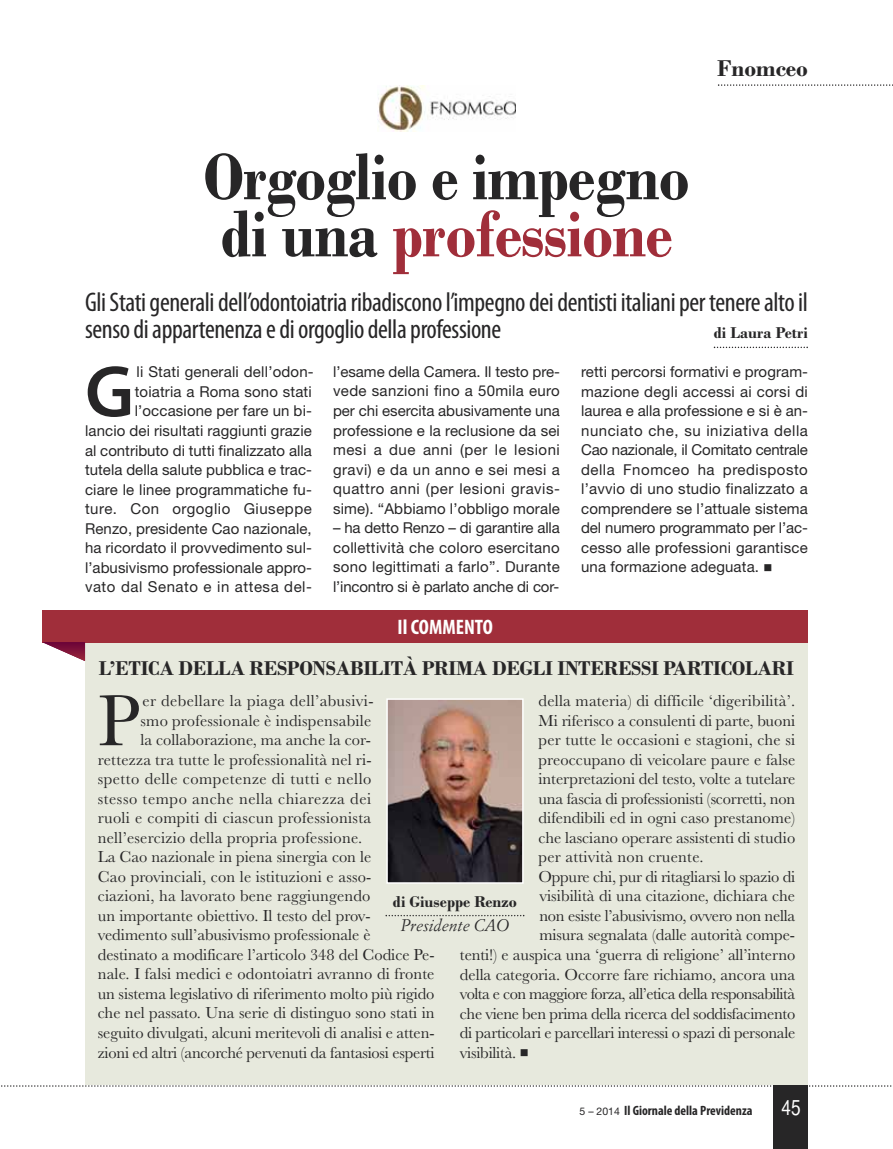
<style>
.page{position:relative;width:893px;height:1149px;background:#fff}
.page>*{position:absolute;margin:0;border:0;box-sizing:border-box;transform-origin:0 0}
.t1{font:74.85px "Baskerville";color:#272627}
.t2{font:600 73.65px "Myriad Pro";color:#272627}
.t3{font:700 69.3px/57px "Bodoni";letter-spacing:-.015em;color:#272627;scale:.91 1}
.t4{font:condensed 27px/27px "Myriad Pro";letter-spacing:-.015em;color:#272627}
.t5{font:700 24px "Bodoni";color:#272627}
.t6{font:700 21px/41.2px "Bodoni";letter-spacing:-.015em;color:#272627;text-align:center}
.t7{font:21px "Helvetica CY Plain";color:#fff}
.t8{font:16.5px "Baskerville";color:#272627}
.t9{font:16.5px "Baskerville";letter-spacing:-.03em;color:#272627}
.t10{font:16.5px "Baskerville";letter-spacing:-.02em;color:#272627}
.t11{font:700 16.5px/24px "Bodoni";color:#272627;text-align:center}
.t12{font:16.5px "Baskerville";letter-spacing:.02em;color:#272627}
.t13{font:16.5px "Baskerville";letter-spacing:.03em;color:#272627}
.t14{font:16.5px "Baskerville";letter-spacing:.035em;color:#272627}
.t15{font:16.5px "Baskerville";letter-spacing:.025em;color:#272627}
.t16{font:15px/19.5px "Helvetica Neue";letter-spacing:.01em;color:#272627;text-align:justify}
.t17{font:700 condensed 13.5px "Myriad Pro";color:#272627}
.s1{color:#a02e3a}
.s2{font-family:"Myriad Pro";font-stretch:condensed;color:#fff}
.s3{font-family:"Simoncini Garamond";font-weight:400;font-style:italic}
.s4{font-family:"Helvetica Neue";font-weight:400;font-stretch:normal;font-size:10.5px}
</style>
<div class="page">
<div style="left:774px;top:1084px;width:34px;height:64px;background:#272627"></div>
<svg style="left:1px;top:1084px;width:891px;height:2px"></svg>
<svg style="left:718px;top:84px;width:175px;height:2px"></svg>
<svg style="left:714px;top:346px;width:94px;height:2px"></svg>
<div style="left:85px;top:622px;width:723px;height:462px;background:#e7e9dd"></div>
<div style="left:43px;top:610px;width:765px;height:32px;background:#a02e3a"></div>
<svg style="left:43px;top:642px;width:42px;height:19px"></svg>
<img style="left:389px;top:701px;width:132px;height:179px">
<div style="left:386px;top:698px;width:138px;height:185px;border:2px solid #fff"></div>
<svg style="left:385px;top:914px;width:139px;height:2px"></svg>
<img style="left:378px;top:85px;width:138px;height:46px">
<p class="t5" style="left:717px;top:60px;width:92px">Fnomceo</p>
<p class="t3" style="left:203px;top:156px;width:536px">Orgoglio e impegno di una <span class="s1">professione</span></p>
<p class="t4" style="left:85px;top:291px;width:724px">Gli Stati generali dell’odontoiatria ribadiscono l’impegno dei dentisti italiani per tenere alto il senso di appartenenza e di orgoglio della professione</p>
<p class="t11" style="left:714px;top:322px;width:96px">di Laura Petri</p>
<p class="t16" style="left:85px;top:364px;width:230px;text-align:right">li Stati generali dell’odon-<br>toiatria a Roma sono stati l’occasione per fare un bi-<br>lancio dei risultati raggiunti grazie al contributo di tutti finalizzato alla tutela della salute pubblica e trac&shy;ciare le linee programmatiche fu&shy;ture. Con orgoglio Giuseppe Renzo, presidente Cao nazionale, ha ricordato il provvedimento sul&shy;l’abusivismo professionale appro&shy;vato dal Senato e in attesa del-</p>
<p class="t16" style="left:333px;top:363px;width:228px">l’esame della Camera. Il testo pre&shy;vede sanzioni fino a 50mila euro per chi esercita abusivamente una professione e la reclusione da sei mesi a due anni (per le lesioni gravi) e da un anno e sei mesi a quattro anni (per lesioni gravis&shy;sime). “Abbiamo l’obbligo morale</p>
<p class="t2" style="left:85px;top:348px;width:51px">G</p>
<p class="t16" style="left:333px;top:519px;width:228px">– ha detto Renzo – di garantire alla collettività che coloro esercitano sono legittimati a farlo”. Durante l’incontro si è parlato anche di cor-</p>
<p class="t16" style="left:581px;top:363px;width:228px">retti percorsi formativi e program&shy;mazione degli accessi ai corsi di laurea e alla professione e si è an&shy;nunciato che, su iniziativa della Cao nazionale, il Comitato centrale della Fnomceo ha predisposto l’avvio di uno studio finalizzato a comprendere se l’attuale sistema del numero programmato per l’ac&shy;cesso alle professioni garantisce una formazione adeguata. ■</p>
<p class="t6" style="left:99px;top:608px;width:696px"><span class="s2">Il COMMENTO<br></span>L’ETICA DELLA RESPONSABILITÀ PRIMA DEGLI INTERESSI PARTICOLARI</p>
<p class="t1" style="left:97px;top:694px;width:44px">P</p>
<p class="t15" style="left:142px;top:695px;width:233px">er debellare la piaga dell’abusivi-</p>
<p class="t8" style="left:539px;top:695px;width:258px">della materia) di difficile ‘digeribilità’.</p>
<p class="t8" style="left:539px;top:714px;width:258px">Mi riferisco a consulenti di parte, buoni</p>
<p class="t8" style="left:539px;top:734px;width:258px">per tutte le occasioni e stagioni, che si</p>
<p class="t8" style="left:539px;top:753px;width:258px">preoccupano di veicolare paure e false</p>
<p class="t8" style="left:539px;top:773px;width:258px">interpretazioni del testo, volte a tutelare</p>
<p class="t8" style="left:539px;top:792px;width:258px">una fascia di professionisti (scorretti, non</p>
<p class="t8" style="left:539px;top:812px;width:258px">difendibili ed in ogni caso prestanome)</p>
<p class="t8" style="left:539px;top:831px;width:258px">che lasciano operare assistenti di studio</p>
<p class="t8" style="left:539px;top:851px;width:166px">per attività non cruente.</p>
<p class="t8" style="left:539px;top:870px;width:258px">Oppure chi, pur di ritagliarsi lo spazio di</p>
<p class="t8" style="left:539px;top:890px;width:257px">visibilità di una citazione, dichiara che</p>
<p class="t8" style="left:539px;top:909px;width:257px">non esiste l’abusivismo, ovvero non nella</p>
<p class="t8" style="left:539px;top:929px;width:257px">misura segnalata (dalle autorità compe-</p>
<p class="t8" style="left:460px;top:948px;width:337px">tenti!) e auspica una ‘guerra di religione’ all’interno</p>
<p class="t8" style="left:460px;top:968px;width:337px">della categoria. Occorre fare richiamo, ancora una</p>
<p class="t9" style="left:460px;top:987px;width:337px">volta e con maggiore forza, all’etica della responsabilità</p>
<p class="t10" style="left:460px;top:1007px;width:337px">che viene ben prima della ricerca del soddisfacimento</p>
<p class="t8" style="left:460px;top:1026px;width:337px">di particolari e parcellari interessi o spazi di personale</p>
<p class="t8" style="left:460px;top:1046px;width:70px">visibilità. ■</p>
<p class="t8" style="left:141px;top:714px;width:232px">smo professionale è indispensabile</p>
<p class="t8" style="left:141px;top:734px;width:232px">la collaborazione, ma anche la cor-</p>
<p class="t8" style="left:98px;top:753px;width:275px">rettezza tra tutte le professionalità nel ri-</p>
<p class="t13" style="left:98px;top:773px;width:275px">spetto delle competenze di tutti e nello</p>
<p class="t14" style="left:98px;top:792px;width:275px">stesso tempo anche nella chiarezza dei</p>
<p class="t12" style="left:98px;top:812px;width:275px">ruoli e compiti di ciascun professionista</p>
<p class="t8" style="left:98px;top:831px;width:266px">nell’esercizio della propria professione.</p>
<p class="t8" style="left:98px;top:851px;width:275px">La Cao nazionale in piena sinergia con le</p>
<p class="t8" style="left:98px;top:870px;width:275px">Cao provinciali, con le istituzioni e asso-</p>
<p class="t8" style="left:98px;top:890px;width:274px">ciazioni, ha lavorato bene raggiungendo</p>
<p class="t8" style="left:98px;top:909px;width:274px">un importante obiettivo. Il testo del prov-</p>
<p class="t8" style="left:98px;top:929px;width:274px">vedimento sull’abusivismo professionale è</p>
<p class="t8" style="left:98px;top:948px;width:338px">destinato a modificare l’articolo 348 del Codice Pe-</p>
<p class="t8" style="left:98px;top:968px;width:338px">nale. I falsi medici e odontoiatri avranno di fronte</p>
<p class="t8" style="left:98px;top:987px;width:338px">un sistema legislativo di riferimento molto più rigido</p>
<p class="t8" style="left:98px;top:1007px;width:338px">che nel passato. Una serie di distinguo sono stati in</p>
<p class="t8" style="left:98px;top:1026px;width:338px">seguito divulgati, alcuni meritevoli di analisi e atten-</p>
<p class="t8" style="left:98px;top:1046px;width:338px">zioni ed altri (ancorché pervenuti da fantasiosi esperti</p>
<p class="t11" style="left:393px;top:891px;width:126px">di Giuseppe Renzo<br><span class="s3">Presidente CAO</span></p>
<p class="t17" style="left:580px;top:1104px;width:174px"><span class="s4">5 – 2014</span> Il Giornale della Previdenza</p>
<p class="t7" style="left:781px;top:1095px;width:21px">45</p>
</div>
